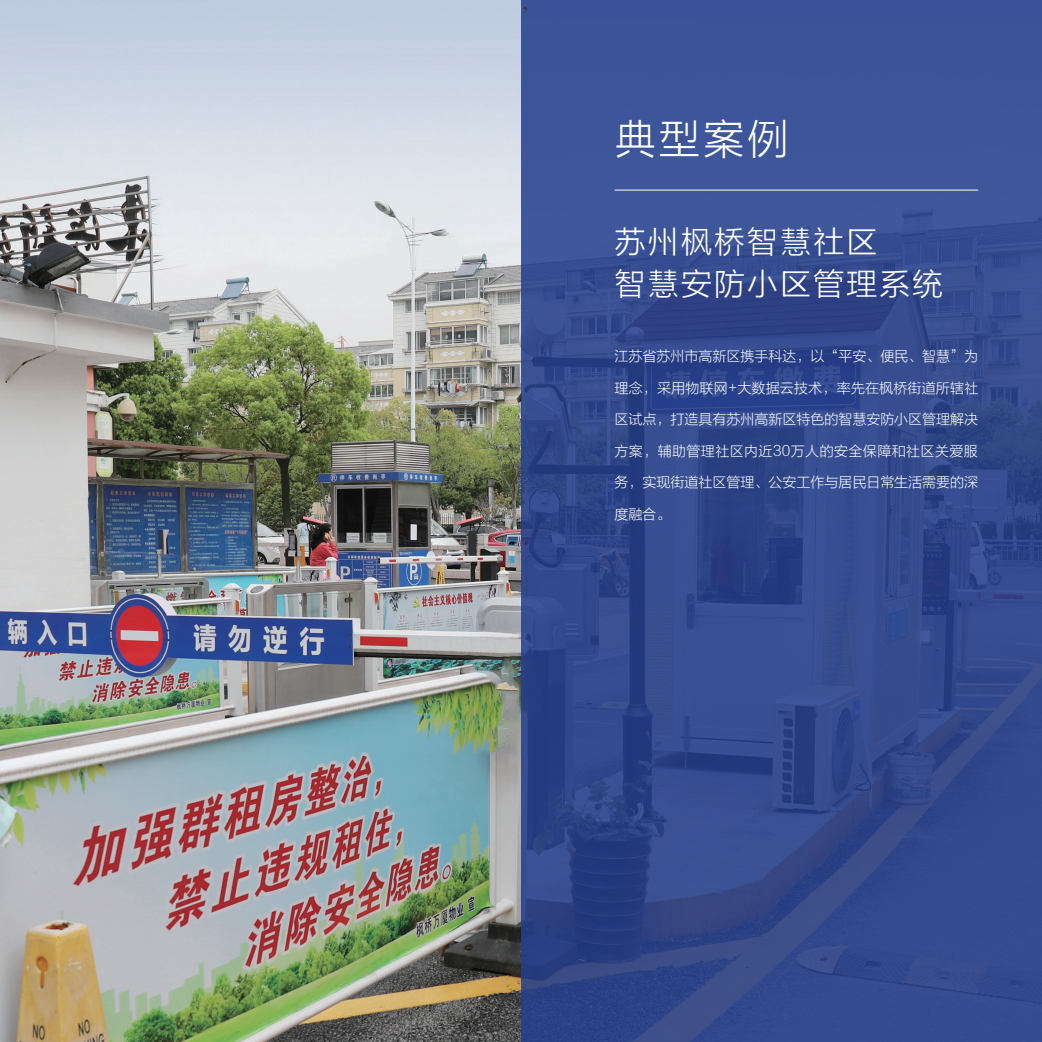
<style>
.page{position:relative;width:1042px;height:1042px;background:#fff}
.page>*{position:absolute;margin:0;border:0;box-sizing:border-box;transform-origin:0 0}
.t1{font:42px "FZLTXHK";color:#fff}
.t2{font:31.5px/42px "FZLTXHK";letter-spacing:.05em;color:#fff}
.t3{font:300 21px "Adobe Song Std";color:#231f20}
.t4{font:14px "FZLTXHJW GB1 0";color:#fff}
.t5{font:14px "FZLTXHJW GB1 0";letter-spacing:.03em;color:#fff}
</style>
<div class="page">
<img style="left:0;top:0;width:521px;height:1042px">
<svg style="left:521px;top:0;width:521px;height:1042px;background:#344b8e"></svg>
<hr style="left:614px;top:190px;width:364px;height:1px;background:#fff">
<h3 class="t3" style="left:521px;top:-10px;width:22px">，</h3>
<h1 class="t1" style="left:614px;top:116px;width:176px">典型案例</h1>
<h2 class="t2" style="left:614px;top:222px;width:331px">苏州枫桥智慧社区<br>智慧安防小区管理系统</h2>
<p class="t4" style="left:614px;top:348px;width:365px">江苏省苏州市高新区携手科达，以“平安、便民、智慧”为</p>
<p class="t4" style="left:614px;top:380px;width:365px">理念，采用物联网+大数据云技术，率先在枫桥街道所辖社</p>
<p class="t4" style="left:614px;top:411px;width:365px">区试点，打造具有苏州高新区特色的智慧安防小区管理解决</p>
<p class="t5" style="left:614px;top:443px;width:365px">方案，辅助管理社区内近30万人的安全保障和社区关爱服</p>
<p class="t4" style="left:614px;top:474px;width:365px">务，实现街道社区管理、公安工作与居民日常生活需要的深</p>
<p class="t4" style="left:614px;top:506px;width:57px">度融合。</p>
</div>
